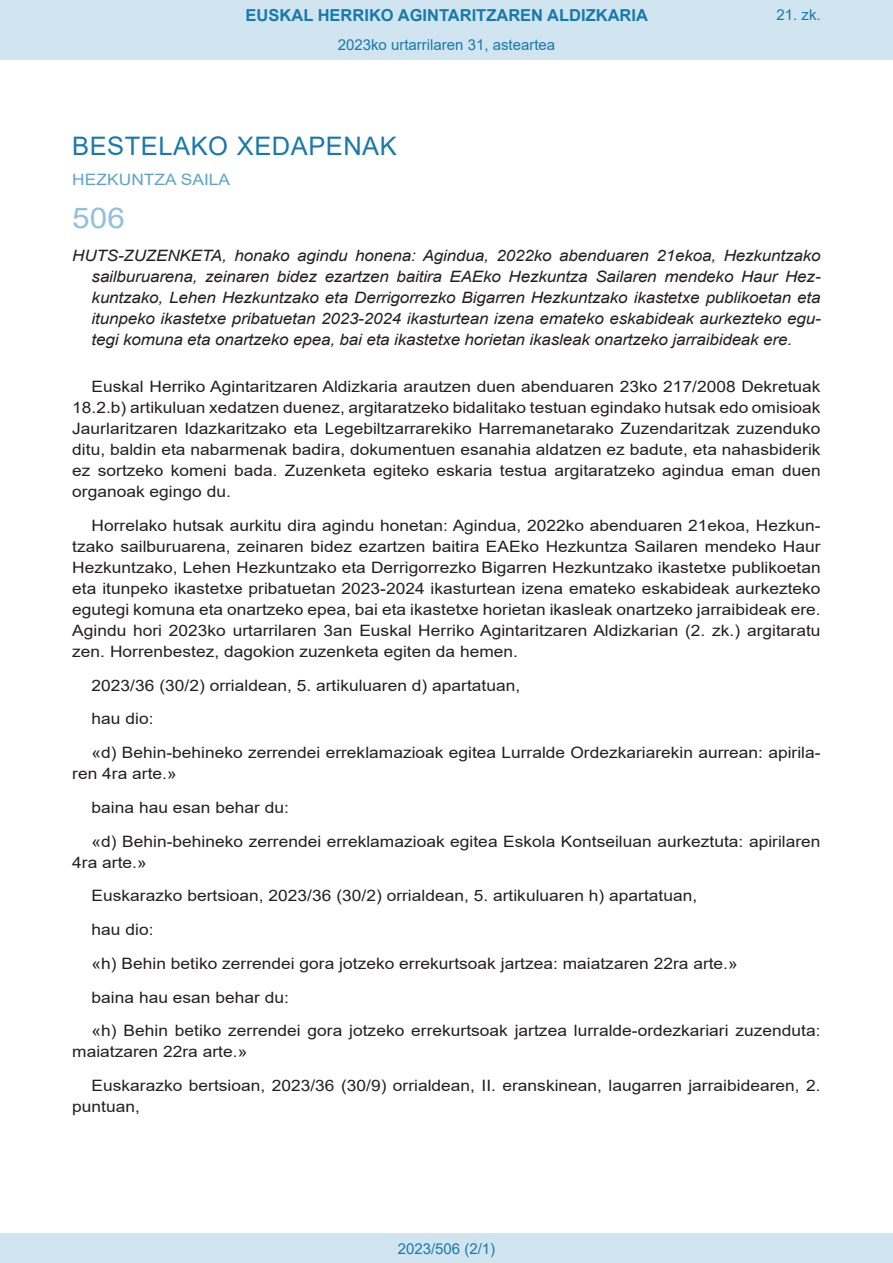
<style>
.page{position:relative;width:893px;height:1263px;background:#fff}
.page>*{position:absolute;margin:0;border:0;box-sizing:border-box;transform-origin:0 0}
.BOPVOrden{font:28.5px "Arial";color:#90c0db;scale:1.11 1}
.BOPVSeccion{font:25.5px "Arial";letter-spacing:.02em;color:#1879ad}
.t1{font:700 16.5px "Arial";color:#1879ad}
.BOPVDetalle{font:15.6px/21px "Arial";color:#231f20;scale:1.11 1}
.BOPVTitulo{font:italic 15.6px/21px "Arial";letter-spacing:-.01em;color:#231f20;text-align:justify;scale:1.08 1}
.BOPVOrganismo{font:15.6px "Arial";letter-spacing:.005em;color:#5ea4ca;scale:1.11 1}
.Paginacion_Centro{font:15px "Arial";color:#1879ad}
</style>
<div class="page">
<div style="left:0;top:0;width:893px;height:60px;background:#d0e5f0"></div>
<div style="left:0;top:1233px;width:893px;height:30px;background:#d0e5f0"></div>
<p class="t1" style="left:246px;top:3px;width:404px">EUSKAL HERRIKO AGINTARITZAREN ALDIZKARIA</p>
<p class="Paginacion_Centro" style="left:338px;top:35px;width:219px">2023ko urtarrilaren 31, asteartea</p>
<p class="Paginacion_Centro" style="left:776px;top:5px;width:46px">21. zk.</p>
<p class="BOPVSeccion" style="left:72px;top:128px;width:326px">BESTELAKO XEDAPENAK</p>
<p class="BOPVOrganismo" style="left:72px;top:169px;width:144px">HEZKUNTZA SAILA</p>
<p class="BOPVOrden" style="left:72px;top:198px;width:49px">506</p>
<p class="BOPVTitulo" style="left:92px;top:246px;width:677px;text-indent:-19px">HUTS-ZUZENKETA, honako agindu honena: Agindua, 2022ko abenduaren 21ekoa, Hezkuntzako sailburuarena, zeinaren bidez ezartzen baitira EAEko Hezkuntza Sailaren mendeko Haur Hez&shy;kuntzako, Lehen Hezkuntzako eta Derrigorrezko Bigarren Hezkuntzako ikastetxe publikoetan eta itunpeko ikastetxe pribatuetan 2023-2024 ikasturtean izena emateko eskabideak aurkezteko egu&shy;tegi komuna eta onartzeko epea, bai eta ikastetxe horietan ikasleak onartzeko jarraibideak ere.</p>
<p class="BOPVDetalle" style="left:72px;top:376px;width:676px;text-align:justify;text-indent:19px">Euskal Herriko Agintaritzaren Aldizkaria arautzen duen abenduaren 23ko 217/2008 Dekretuak 18.2.b) artikuluan xedatzen duenez, argitaratzeko bidalitako testuan egindako hutsak edo omisioak Jaurlaritzaren Idazkaritzako eta Legebiltzarrarekiko Harremanetarako Zuzendaritzak zuzenduko ditu, baldin eta nabarmenak badira, dokumentuen esanahia aldatzen ez badute, eta nahasbiderik ez sortzeko komeni bada. Zuzenketa egiteko eskaria testua argitaratzeko agindua eman duen organoak egingo du.</p>
<p class="BOPVDetalle" style="left:72px;top:515px;width:676px;text-align:justify;text-indent:19px">Horrelako hutsak aurkitu dira agindu honetan: Agindua, 2022ko abenduaren 21ekoa, Hezkun&shy;tzako sailburuarena, zeinaren bidez ezartzen baitira EAEko Hezkuntza Sailaren mendeko Haur Hezkuntzako, Lehen Hezkuntzako eta Derrigorrezko Bigarren Hezkuntzako ikastetxe publikoetan eta itunpeko ikastetxe pribatuetan 2023-2024 ikasturtean izena emateko eskabideak aurkezteko egutegi komuna eta onartzeko epea, bai eta ikastetxe horietan ikasleak onartzeko jarraibideak ere.<br>Agindu hori 2023ko urtarrilaren 3an Euskal Herriko Agintaritzaren Aldizkarian (2. zk.) argitaratu zen. Horrenbestez, dagokion zuzenketa egiten da hemen.</p>
<p class="BOPVDetalle" style="left:92px;top:674px;width:388px">2023/36 (30/2) orrialdean, 5. artikuluaren d) apartatuan,</p>
<p class="BOPVDetalle" style="left:92px;top:708px;width:57px">hau dio:</p>
<p class="BOPVDetalle" style="left:72px;top:742px;width:676px;text-indent:19px">«d) Behin-behineko zerrendei erreklamazioak egitea Lurralde Ordezkariarekin aurrean: apirila&shy;ren 4ra arte.»</p>
<p class="BOPVDetalle" style="left:92px;top:797px;width:179px">baina hau esan behar du:</p>
<p class="BOPVDetalle" style="left:72px;top:830px;width:676px;text-indent:19px">«d) Behin-behineko zerrendei erreklamazioak egitea Eskola Kontseiluan aurkeztuta: apirilaren<br>4ra arte.»</p>
<p class="BOPVDetalle" style="left:92px;top:885px;width:547px">Euskarazko bertsioan, 2023/36 (30/2) orrialdean, 5. artikuluaren h) apartatuan,</p>
<p class="BOPVDetalle" style="left:92px;top:919px;width:57px">hau dio:</p>
<p class="BOPVDetalle" style="left:92px;top:953px;width:584px">«h) Behin betiko zerrendei gora jotzeko errekurtsoak jartzea: maiatzaren 22ra arte.»</p>
<p class="BOPVDetalle" style="left:92px;top:986px;width:179px">baina hau esan behar du:</p>
<p class="BOPVDetalle" style="left:72px;top:1020px;width:676px;text-indent:19px">«h) Behin betiko zerrendei gora jotzeko errekurtsoak jartzea lurralde-ordezkariari zuzenduta: maiatzaren 22ra arte.»</p>
<p class="BOPVDetalle" style="left:72px;top:1075px;width:676px;text-indent:19px">Euskarazko bertsioan, 2023/36 (30/9) orrialdean, II. eranskinean, laugarren jarraibidearen, 2. puntuan,</p>
<p class="Paginacion_Centro" style="left:398px;top:1238px;width:99px">2023/506 (2/1)</p>
</div>
